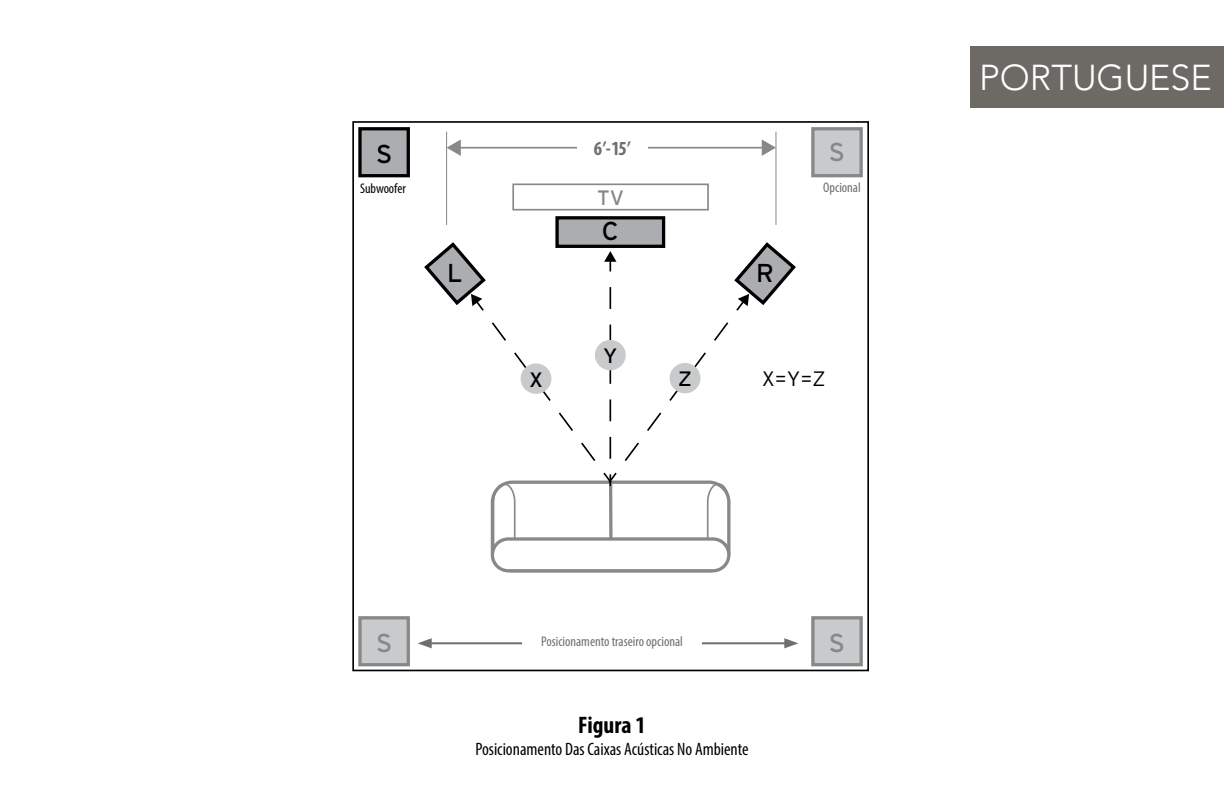
<style>
.page{position:relative;width:1224px;height:792px;background:#fff}
.page>*{position:absolute;margin:0;border:0;box-sizing:border-box;transform-origin:0 0}
.t1{font:300 36px "Avenir";color:#fff}
.t2{font:25.8px "Interstate";color:#000}
.t3{font:25.8px "Interstate";color:#86888a}
.t4{font:700 condensed 24px "Myriad Pro";color:#000}
.t5{font:300 20.8px "Interstate";color:#000}
.t6{font:20.8px "Interstate";color:#000}
.t7{font:20.8px "Interstate";color:#86888a}
.t8{font:700 condensed 20px "Myriad Pro";color:#6d6e71}
.t9{font:condensed 18px "Myriad Pro";color:#000}
.t10{font:condensed 14px "Myriad Pro";color:#6d6e71}
.t11{font:condensed 14px "Myriad Pro";color:#000}
</style>
<div class="page">
<div style="left:813px;top:129px;width:48px;height:47px;background:#c9cacc"></div>
<div style="left:811px;top:127px;width:52px;height:50px;border:3px solid #86888a"></div>
<div style="left:491px;top:537px;width:239px;height:35px;border:3px solid #86888a;border-radius:16px"></div>
<div style="left:360px;top:129px;width:48px;height:47px;background:#abadb0"></div>
<div style="left:358px;top:127px;width:52px;height:50px;border:3px solid #000"></div>
<div style="left:512px;top:184px;width:197px;height:27px;border:2px solid #86888a"></div>
<div style="left:557px;top:218px;width:107px;height:28px;background:#abadb0"></div>
<div style="left:555px;top:216px;width:110px;height:32px;border:3px solid #000"></div>
<hr style="left:458px;top:147px;width:306px;height:2px;background:#86888a">
<svg style="left:447px;top:139px;width:14px;height:17px"></svg>
<svg style="left:762px;top:139px;width:14px;height:17px"></svg>
<hr style="left:446px;top:132px;width:1px;height:93px;background:#86888a">
<hr style="left:776px;top:132px;width:1px;height:93px;background:#86888a">
<svg style="left:424px;top:240px;width:372px;height:322px"></svg>
<div style="left:670px;top:363px;width:30px;height:30px;background:#c9cacc;border-radius:50%"></div>
<div style="left:360px;top:618px;width:48px;height:47px;background:#c9cacc"></div>
<div style="left:358px;top:616px;width:52px;height:50px;border:3px solid #86888a"></div>
<div style="left:352px;top:121px;width:517px;height:550px;border:2px solid #000"></div>
<div style="left:813px;top:618px;width:48px;height:47px;background:#c9cacc"></div>
<div style="left:811px;top:616px;width:52px;height:50px;border:3px solid #86888a"></div>
<div style="left:577px;top:130px;width:70px;height:34px;background:#fff"></div>
<div style="left:971px;top:46px;width:253px;height:61px;background:#6d6a66"></div>
<hr style="left:429px;top:642px;width:358px;height:2px;background:#6d6e71">
<svg style="left:418px;top:638px;width:14px;height:10px"></svg>
<svg style="left:784px;top:638px;width:14px;height:10px"></svg>
<div style="left:522px;top:635px;width:180px;height:16px;background:#fff"></div>
<p class="t8" style="left:594px;top:136px;width:38px">6 ’- 15 ’</p>
<h2 class="t2" style="left:376px;top:139px;width:18px">S</h2>
<h2 class="t3" style="left:829px;top:137px;width:18px">S</h2>
<p class="t7" style="left:597px;top:186px;width:28px">TV</p>
<h2 class="t2" style="left:602px;top:217px;width:18px">C</h2>
<h2 class="t2" style="left:447px;top:259px;width:17px">L</h2>
<h2 class="t2" style="left:756px;top:259px;width:19px">R</h2>
<p class="t11" style="left:360px;top:179px;width:47px">Subwoofer</p>
<p class="t10" style="left:823px;top:179px;width:39px">Opcional</p>
<p class="t6" style="left:529px;top:368px;width:15px">X</p>
<p class="t6" style="left:603px;top:344px;width:16px">Y</p>
<p class="t6" style="left:678px;top:368px;width:15px">Z</p>
<p class="t5" style="left:762px;top:367px;width:65px">X=Y=Z</p>
<h2 class="t3" style="left:376px;top:628px;width:18px">S</h2>
<h2 class="t3" style="left:829px;top:628px;width:18px">S</h2>
<p class="t10" style="left:541px;top:633px;width:143px">Posicionamento traseiro opcional</p>
<h3 class="t4" style="left:578px;top:710px;width:69px">Figura 1</h3>
<p class="t9" style="left:475px;top:738px;width:275px">Posicionamento Das Caixas Acústicas No Ambiente</p>
<h1 class="t1" style="left:979px;top:56px;width:234px">PORTUGUESE</h1>
</div>
